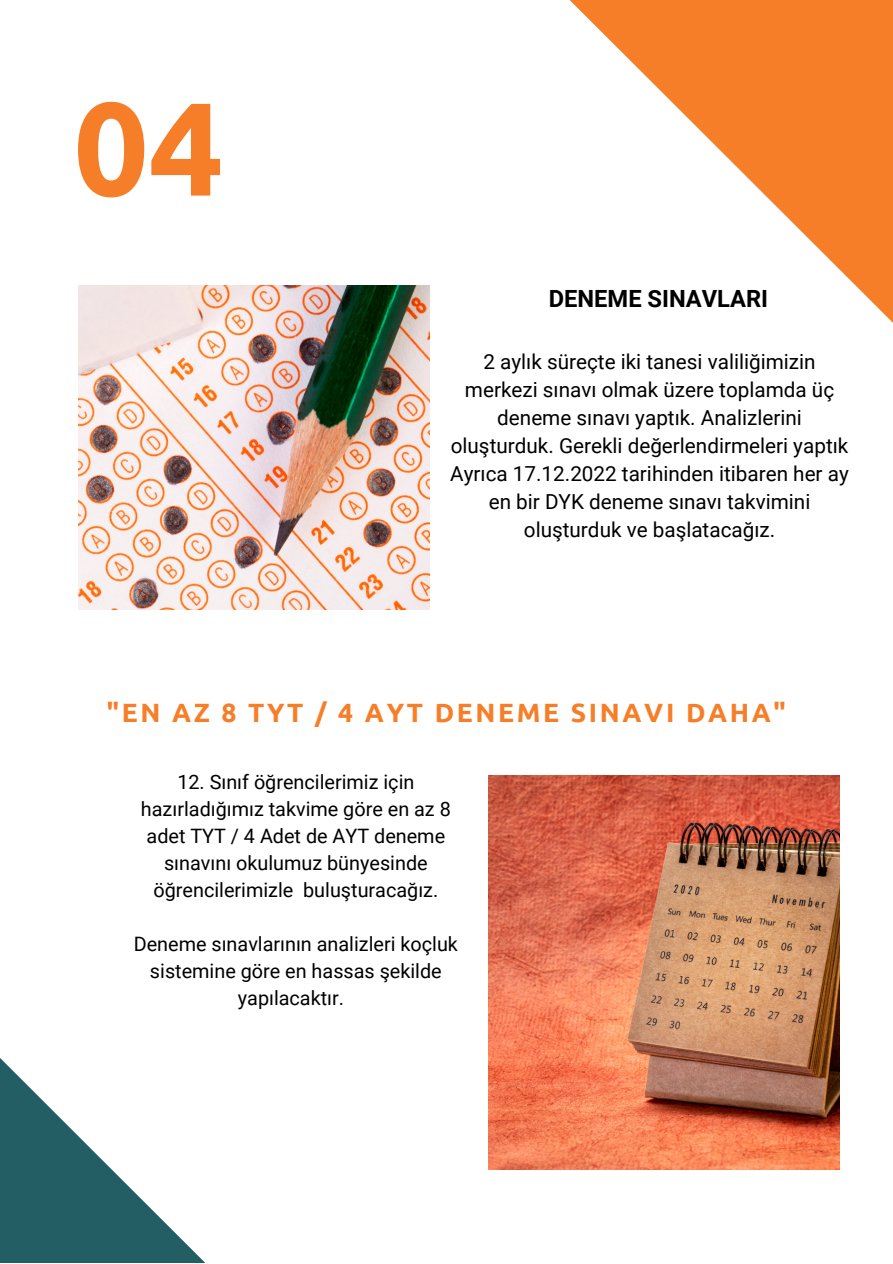
<style>
.page{position:relative;width:893px;height:1264px;background:#fff}
.page>*{position:absolute;margin:0;border:0;box-sizing:border-box;transform-origin:0 0}
.t1{font:700 132.3px "Ubuntu";color:#f67e28}
.t2{font:700 26.4px "Ubuntu";letter-spacing:.1em;color:#f67e28}
.t3{font:700 23.7px "Roboto";color:#000}
.t4{font:20.7px/28px "Roboto";color:#000;text-align:center}
.t5{font:19.8px/27px "Roboto";color:#000;text-align:center}
</style>
<div class="page">
<svg style="left:569px;top:0;width:323px;height:322px"></svg>
<svg style="left:0;top:1058px;width:205px;height:204px;fill:#225e64"></svg>
<img style="left:79px;top:286px;width:350px;height:323px">
<img style="left:489px;top:776px;width:350px;height:393px">
<h1 class="t1" style="left:74px;top:72px;width:152px">04</h1>
<p class="t3" style="left:548px;top:285px;width:221px">DENEME SINAVLARI</p>
<p class="t4" style="left:450px;top:347px;width:400px">2 aylık süreçte iki tanesi valiliğimizin merkezi sınavı olmak üzere toplamda üç deneme sınavı yaptık. Analizlerini oluşturduk. Gerekli değerlendirmeleri yaptık Ayrıca 17.12.2022 tarihinden itibaren her ay en bir DYK deneme sınavı takvimini oluşturduk ve başlatacağız.</p>
<p class="t2" style="left:107px;top:697px;width:680px">"EN AZ 8 TYT / 4 AYT DENEME SINAVI DAHA"</p>
<p class="t5" style="left:141px;top:769px;width:311px">12. Sınıf öğrencilerimiz için hazırladığımız takvime göre en az 8 adet TYT / 4 Adet de AYT deneme sınavını okulumuz bünyesinde öğrencilerimizle buluşturacağız.</p>
<p class="t5" style="left:134px;top:931px;width:326px">Deneme sınavlarının analizleri koçluk sistemine göre en hassas şekilde yapılacaktır.</p>
</div>
